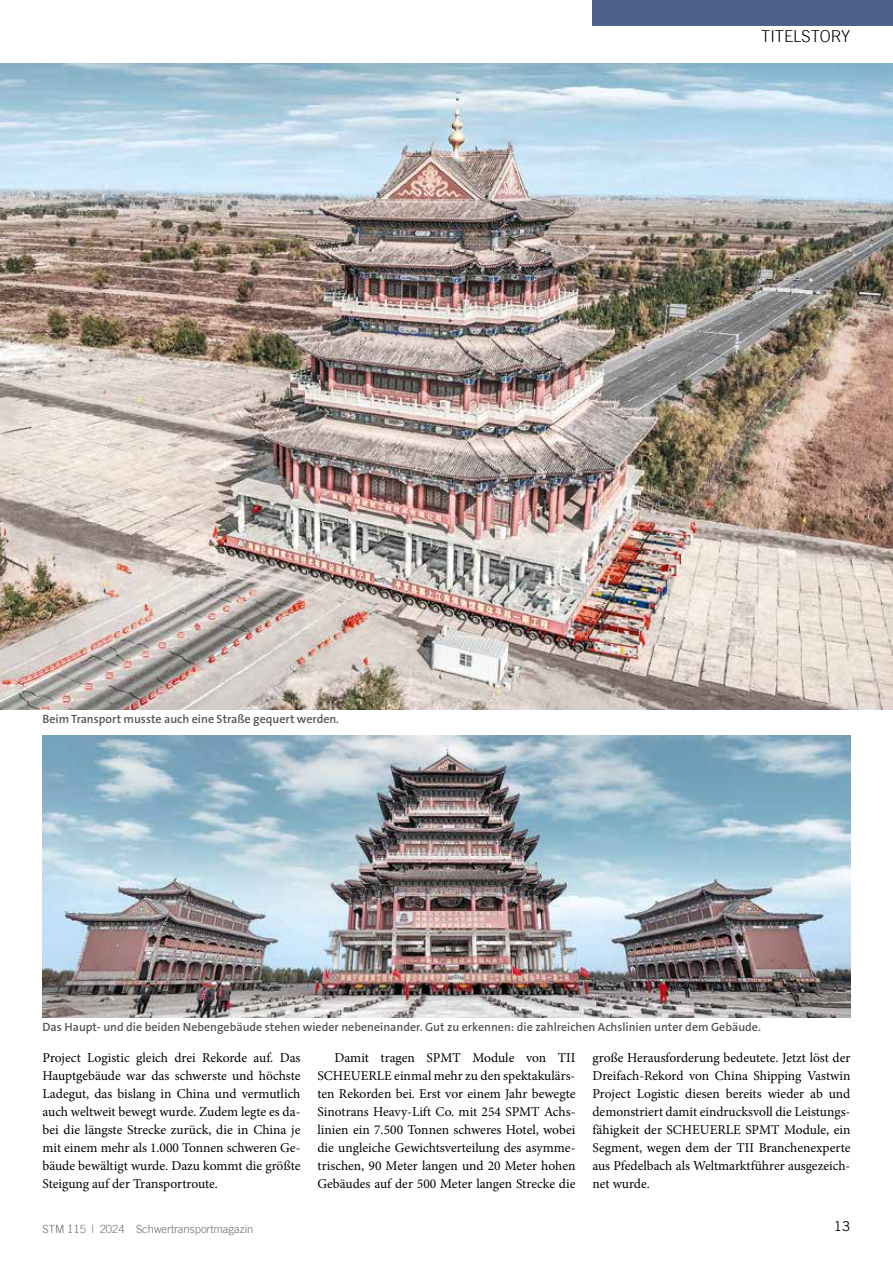
<style>
.page{position:relative;width:893px;height:1263px;background:#fff}
.page>*{position:absolute;margin:0;border:0;box-sizing:border-box;transform-origin:0 0}
.t1{font:300 16.5px "Trade Gothic LT";color:#000}
.t2{font:13.5px/18px "Minion Pro";color:#000;text-align:justify}
.t3{font:13.5px "Trade Gothic LT";color:#000}
.t4{font:600 12px "The Sans B W6";color:#565655}
.t5{font:300 11.25px "Trade Gothic LT";color:#6e6e6e}
</style>
<div class="page">
<div style="left:592px;top:0;width:301px;height:26px;background:#4d628a"></div>
<img style="left:0;top:64px;width:893px;height:646px">
<img style="left:43px;top:736px;width:807px;height:282px">
<p class="t4" style="left:43px;top:711px;width:298px">Beim Transport musste auch eine Straße gequert werden.</p>
<p class="t1" style="left:761px;top:26px;width:91px">TITELSTORY</p>
<p class="t4" style="left:43px;top:1019px;width:720px">Das Haupt- und die beiden Nebengebäude stehen wieder nebeneinander. Gut zu erkennen: die zahlreichen Achslinien unter dem Gebäude.</p>
<p class="t2" style="left:43px;top:1049px;width:259px">Project Logistic gleich drei Rekorde auf. Das Hauptgebäude war das schwerste und höchste Ladegut, das bislang in China und vermutlich auch weltweit bewegt wurde. Zudem legte es da&shy;bei die längste Strecke zurück, die in China je mit einem mehr als 1.000 Tonnen schweren Ge&shy;bäude bewältigt wurde. Dazu kommt die größte Steigung auf der Transportroute.</p>
<p class="t2" style="left:317px;top:1049px;width:259px;text-indent:17px">Damit tragen SPMT Module von TII SCHEUERLE einmal mehr zu den spektakulärs&shy;ten Rekorden bei. Erst vor einem Jahr bewegte Sinotrans Heavy-Lift Co. mit 254 SPMT Achs&shy;linien ein 7.500 Tonnen schweres Hotel, wobei die ungleiche Gewichtsverteilung des asymme&shy;trischen, 90 Meter langen und 20 Meter hohen Gebäudes auf der 500 Meter langen Strecke die</p>
<p class="t2" style="left:592px;top:1049px;width:259px">große Herausforderung bedeutete. Jetzt löst der Dreifach-Rekord von China Shipping Vastwin Project Logistic diesen bereits wieder ab und demonstriert damit eindrucksvoll die Leistungs&shy;fähigkeit der SCHEUERLE SPMT Module, ein Segment, wegen dem der TII Branchenexperte aus Pfedelbach als Weltmarktführer ausgezeich&shy;net wurde.</p>
<p class="t5" style="left:43px;top:1222px;width:212px">STM 115 | 2024 Schwertransportmagazin</p>
<p class="t3" style="left:834px;top:1218px;width:18px">13</p>
</div>
